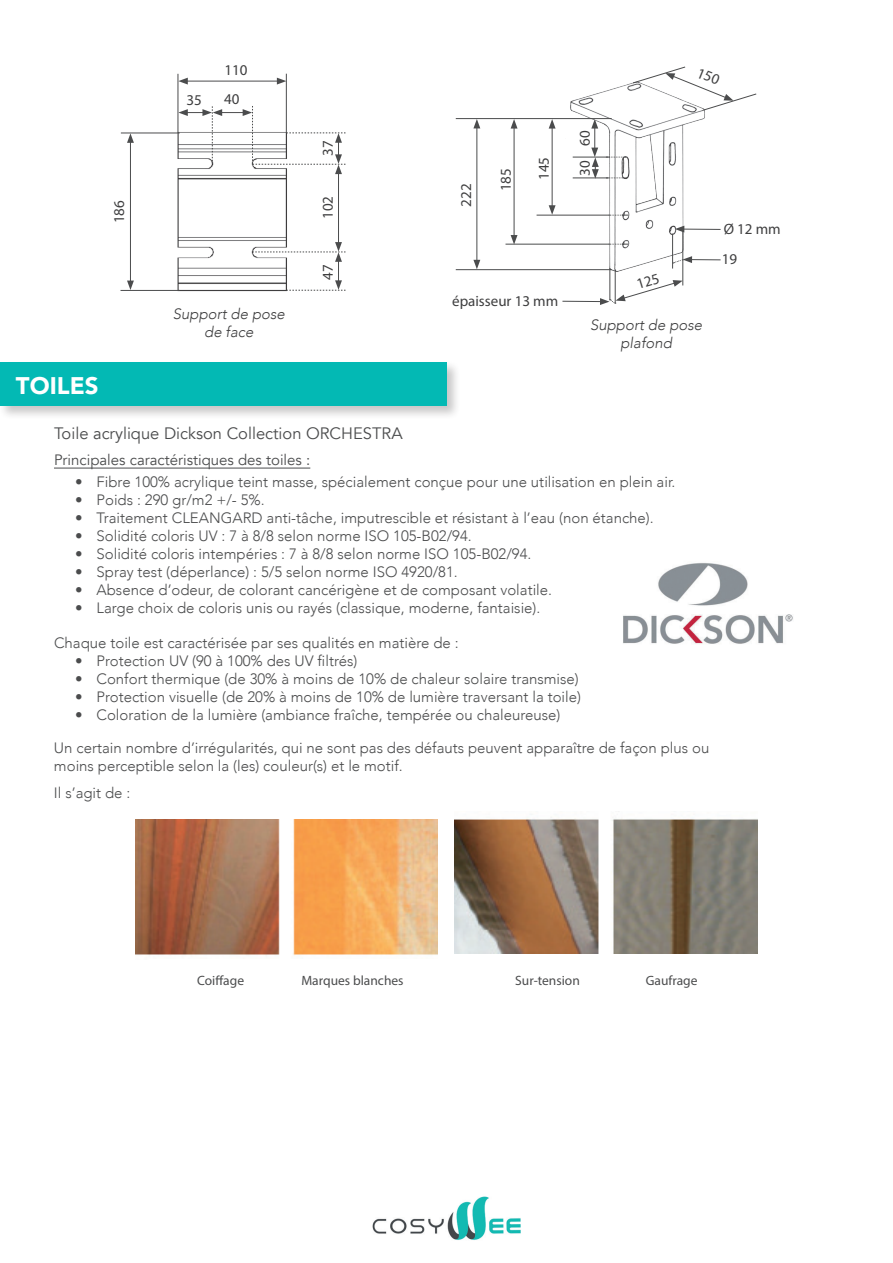
<style>
.page{position:relative;width:893px;height:1263px;background:#fff}
.page>*{position:absolute;margin:0;border:0;box-sizing:border-box;transform-origin:0 0}
.t1{font:900 24px "Avenir";color:#fff}
.t2{font:16.5px "Avenir";color:#4b4c4d}
.t3{font:300 15px/18px "Avenir";color:#4b4c4d}
.t4{font:15px "Myriad Pro";color:#3e3e3f}
.t5{font:italic 300 15px/18px "Avenir";color:#3e3e3f;text-align:center}
.t6{font:15px "Avenir";color:#4b4c4d}
.t7{font:13.5px "Myriad Pro";color:#4b4c4d}
</style>
<div class="page">
<img style="left:372px;top:1196px;width:149px;height:44px">
<hr style="left:54px;top:468px;width:256px;height:1px;background:#4b4c4d">
<img style="left:623px;top:563px;width:170px;height:81px">
<img style="left:135px;top:819px;width:303px;height:137px">
<img style="left:455px;top:818px;width:302px;height:136px">
<div style="left:0;top:360px;width:461px;height:60px;background:#231f20;opacity:.25"></div>
<div style="left:0;top:362px;width:446px;height:44px;background:#03b9b4"></div>
<img style="left:166px;top:114px;width:121px;height:178px">
<hr style="left:121px;top:290px;width:59px;height:1px;background:#4b4c4d">
<hr style="left:121px;top:133px;width:59px;height:1px;background:#4b4c4d">
<hr style="left:130px;top:140px;width:1px;height:143px;background:#4b4c4d">
<svg style="left:127px;top:281px;width:7px;height:9px"></svg>
<svg style="left:127px;top:133px;width:7px;height:10px"></svg>
<hr style="left:178px;top:74px;width:1px;height:59px;background:#4b4c4d">
<hr style="left:286px;top:74px;width:1px;height:58px;background:#4b4c4d">
<hr style="left:338px;top:172px;width:1px;height:72px;background:#4b4c4d">
<svg style="left:252px;top:242px;width:93px;height:49px"></svg>
<svg style="left:178px;top:106px;width:167px;height:68px"></svg>
<hr style="left:185px;top:81px;width:94px;height:1px;background:#4b4c4d">
<svg style="left:178px;top:78px;width:10px;height:7px"></svg>
<svg style="left:277px;top:78px;width:9px;height:7px"></svg>
<img style="left:550px;top:83px;width:162px;height:203px">
<hr style="left:456px;top:269px;width:156px;height:1px;background:#4b4c4d">
<hr style="left:456px;top:118px;width:156px;height:1px;background:#4b4c4d">
<hr style="left:476px;top:126px;width:1px;height:136px;background:#4b4c4d">
<svg style="left:473px;top:260px;width:7px;height:9px"></svg>
<svg style="left:473px;top:119px;width:7px;height:9px"></svg>
<hr style="left:682px;top:227px;width:1px;height:58px;background:#4b4c4d">
<hr style="left:615px;top:270px;width:1px;height:33px;background:#4b4c4d">
<hr style="left:505px;top:244px;width:104px;height:1px;background:#4b4c4d">
<svg style="left:609px;top:244px;width:19px;height:1px"></svg>
<hr style="left:537px;top:215px;width:72px;height:1px;background:#4b4c4d">
<svg style="left:609px;top:215px;width:19px;height:1px"></svg>
<hr style="left:573px;top:178px;width:36px;height:1px;background:#4b4c4d">
<svg style="left:606px;top:178px;width:21px;height:1px"></svg>
<hr style="left:573px;top:157px;width:37px;height:1px;background:#4b4c4d">
<svg style="left:606px;top:157px;width:20px;height:1px"></svg>
<hr style="left:514px;top:126px;width:1px;height:111px;background:#4b4c4d">
<svg style="left:511px;top:235px;width:6px;height:9px"></svg>
<svg style="left:511px;top:119px;width:6px;height:10px"></svg>
<hr style="left:552px;top:126px;width:1px;height:82px;background:#4b4c4d">
<svg style="left:549px;top:205px;width:7px;height:10px"></svg>
<svg style="left:549px;top:119px;width:7px;height:10px"></svg>
<svg style="left:591px;top:119px;width:8px;height:60px"></svg>
<hr style="left:609px;top:268px;width:1px;height:32px;background:#4b4c4d">
<hr style="left:562px;top:301px;width:40px;height:1px;background:#4b4c4d">
<hr style="left:672px;top:234px;width:1px;height:35px;background:#4b4c4d">
<hr style="left:690px;top:259px;width:31px;height:1px;background:#4b4c4d">
<svg style="left:673px;top:256px;width:19px;height:8px"></svg>
<hr style="left:682px;top:229px;width:39px;height:1px;background:#4b4c4d">
<svg style="left:675px;top:226px;width:9px;height:7px"></svg>
<svg style="left:632px;top:66px;width:125px;height:45px"></svg>
<svg style="left:600px;top:274px;width:83px;height:31px"></svg>
<p class="t4" style="left:224px;top:61px;width:25px">110</p>
<p class="t4" style="left:186px;top:90px;width:17px">35</p>
<p class="t4" style="left:224px;top:90px;width:17px">40</p>
<p class="t4" style="left:319px;top:156px;width:17px;rotate:-90deg">37</p>
<p class="t4" style="left:110px;top:223px;width:25px;rotate:-90deg">186</p>
<p class="t4" style="left:319px;top:219px;width:25px;rotate:-90deg">102</p>
<p class="t4" style="left:319px;top:280px;width:17px;rotate:-90deg">47</p>
<p class="t4" style="left:457px;top:207px;width:25px;rotate:-90deg">222</p>
<p class="t4" style="left:497px;top:191px;width:25px;rotate:-90deg">185</p>
<p class="t4" style="left:534px;top:180px;width:25px;rotate:-90deg">145</p>
<p class="t4" style="left:575px;top:176px;width:47px;rotate:-90deg">30 60</p>
<h1 class="t1" style="left:16px;top:365px;width:84px">TOILES</h1>
<p class="t4" style="left:452px;top:292px;width:108px">épaisseur 13 mm</p>
<p class="t5" style="left:173px;top:305px;width:114px">Support de pose de face</p>
<p class="t5" style="left:590px;top:315px;width:114px">Support de pose plafond</p>
<p class="t2" style="left:54px;top:423px;width:350px">Toile acrylique Dickson Collection ORCHESTRA</p>
<p class="t6" style="left:54px;top:451px;width:258px">Principales caractéristiques des toiles :</p>
<p class="t3" style="left:75px;top:473px;width:602px">• Fibre 100% acrylique teint masse, spécialement conçue pour une utilisation en plein air.</p>
<p class="t3" style="left:75px;top:491px;width:191px">• Poids : 290 gr/m2 +/- 5%.</p>
<p class="t3" style="left:75px;top:509px;width:580px">• Traitement CLEANGARD anti-tâche, imputrescible et résistant à l’eau (non étanche).</p>
<p class="t3" style="left:75px;top:527px;width:398px">• Solidité coloris UV : 7 à 8/8 selon norme ISO 105-B02/94.</p>
<p class="t3" style="left:75px;top:545px;width:458px">• Solidité coloris intempéries : 7 à 8/8 selon norme ISO 105-B02/94.</p>
<p class="t3" style="left:75px;top:563px;width:384px">• Spray test (déperlance) : 5/5 selon norme ISO 4920/81.</p>
<p class="t3" style="left:75px;top:581px;width:478px">• Absence d’odeur, de colorant cancérigène et de composant volatile.</p>
<p class="t3" style="left:75px;top:599px;width:467px">• Large choix de coloris unis ou rayés (classique, moderne, fantaisie).</p>
<p class="t3" style="left:54px;top:634px;width:406px">Chaque toile est caractérisée par ses qualités en matière de :</p>
<p class="t3" style="left:75px;top:652px;width:284px">• Protection UV (90 à 100% des UV filtrés)</p>
<p class="t3" style="left:75px;top:670px;width:505px">• Confort thermique (de 30% à moins de 10% de chaleur solaire transmise)</p>
<p class="t3" style="left:75px;top:688px;width:507px">• Protection visuelle (de 20% à moins de 10% de lumière traversant la toile)</p>
<p class="t3" style="left:75px;top:706px;width:487px">• Coloration de la lumière (ambiance fraîche, tempérée ou chaleureuse)</p>
<p class="t3" style="left:54px;top:739px;width:657px">Un certain nombre d’irrégularités, qui ne sont pas des défauts peuvent apparaître de façon plus ou moins perceptible selon la (les) couleur(s) et le motif.</p>
<p class="t3" style="left:54px;top:783px;width:78px">Il s’agit de :</p>
<p class="t4" style="left:724px;top:219px;width:58px">Ø 12 mm</p>
<p class="t4" style="left:722px;top:250px;width:17px">19</p>
<p class="t7" style="left:197px;top:972px;width:48px">Coiffage</p>
<p class="t7" style="left:301px;top:972px;width:104px">Marques blanches</p>
<p class="t7" style="left:515px;top:972px;width:66px">Sur-tension</p>
<p class="t7" style="left:646px;top:972px;width:53px">Gaufrage</p>
</div>
